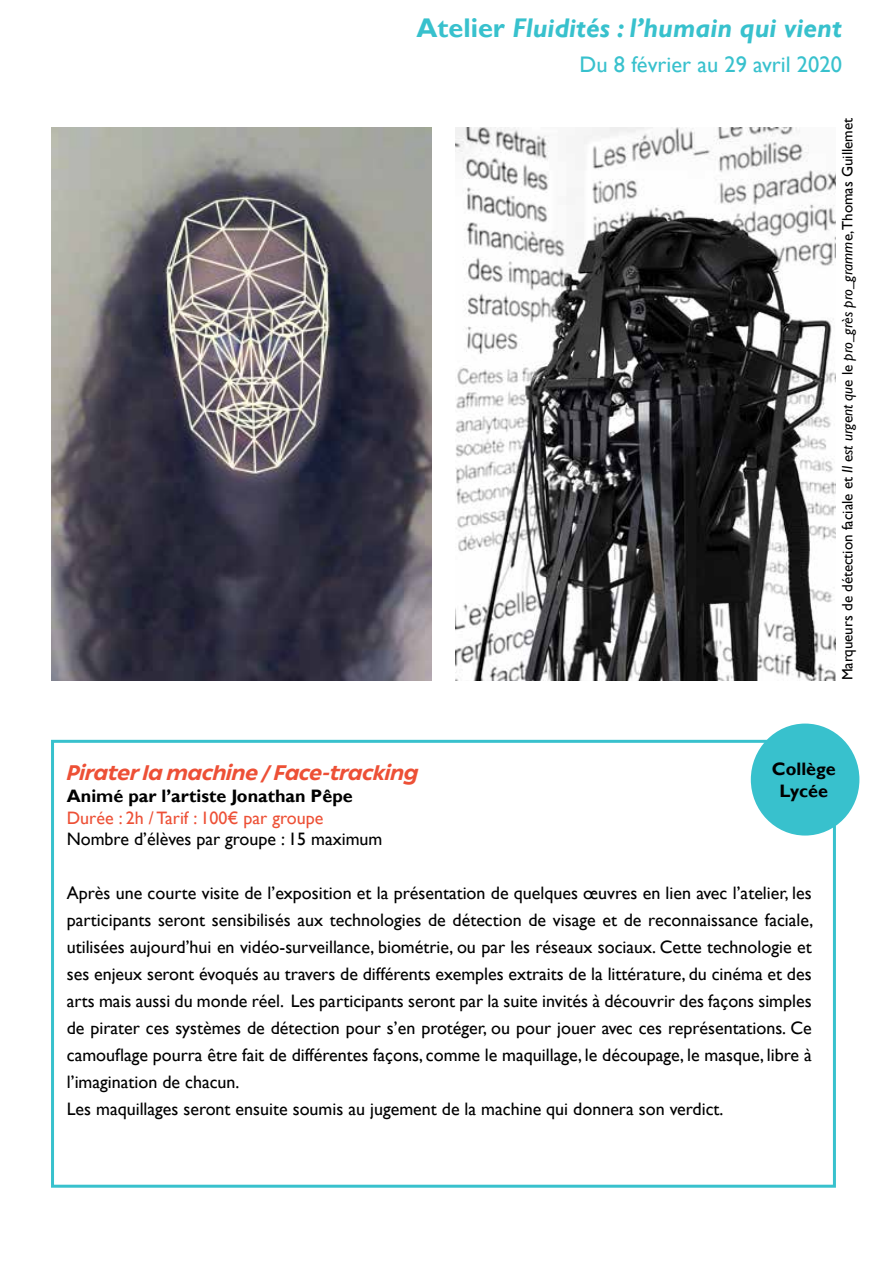
<style>
.page{position:relative;width:893px;height:1263px;background:#fff}
.page>*{position:absolute;margin:0;border:0;box-sizing:border-box;transform-origin:0 0}
.t1{font:italic 700 27px "Gill Sans";color:#38c1cd}
.t2{font:22.5px "Gill Sans";color:#38c1cd}
.t3{font:italic 800 21px "Ping LCG";color:#ed5036}
.t4{font:18px/27px "Gill Sans";color:#000}
.t5{font:700 18px/22.5px "Gill Sans";color:#000;text-align:center}
.t6{font:18px "Gill Sans";color:#ed5036}
.t7{font:15px "Gill Sans";color:#000}
.s1{font-style:normal}
.s2{font-style:italic}
</style>
<div class="page">
<div style="left:51px;top:740px;width:785px;height:448px;border:3px solid #38c1cd"></div>
<div style="left:751px;top:723px;width:108px;height:112px;background:#38c1cd;border-radius:50%"></div>
<img style="left:456px;top:128px;width:380px;height:552px">
<img style="left:51px;top:128px;width:380px;height:552px">
<h1 class="t1" style="left:416px;top:13px;width:427px"><span class="s1">Atelier</span> Fluidités : l’humain qui vient</h1>
<p class="t2" style="left:579px;top:52px;width:264px">Du 8 février au 29 avril 2020</p>
<p class="t7" style="left:838px;top:680px;width:564px;rotate:-90deg">Marqueurs de détection faciale et <span class="s2">Il</span> e<span class="s2">st urg</span>e<span class="s2">nt qu</span>e le <span class="s2">pro_grès pro_gramm</span>e,Thomas Guillemet</p>
<p class="t5" style="left:772px;top:758px;width:65px">Collège<br>Lycée</p>
<p class="t3" style="left:67px;top:756px;width:353px">Pirater la machine / Face-tracking</p>
<p class="t5" style="left:67px;top:785px;width:287px">Animé par l’artiste Jonathan Pêpe</p>
<p class="t6" style="left:67px;top:807px;width:258px">Durée : 2h / Tarif : 100€ par groupe</p>
<p class="t4" style="left:67px;top:826px;width:317px">Nombre d’élèves par groupe : 15 maximum</p>
<p class="t4" style="left:67px;top:880px;width:748px">Après une courte visite de l’exposition et la présentation de quelques œuvres en lien avec l’atelier, les participants seront sensibilisés aux technologies de détection de visage et de reconnaissance faciale, utilisées aujourd’hui en vidéo-surveillance, biométrie, ou par les réseaux sociaux. Cette technologie et ses enjeux seront évoqués au travers de différents exemples extraits de la littérature, du cinéma et des arts mais aussi du monde réel. Les participants seront par la suite invités à découvrir des façons simples de pirater ces systèmes de détection pour s’en protéger, ou pour jouer avec ces représentations. Ce camouflage pourra être fait de différentes façons, comme le maquillage, le découpage, le masque, libre à l’imagination de chacun.<br>Les maquillages seront ensuite soumis au jugement de la machine qui donnera son verdict.</p>
</div>
